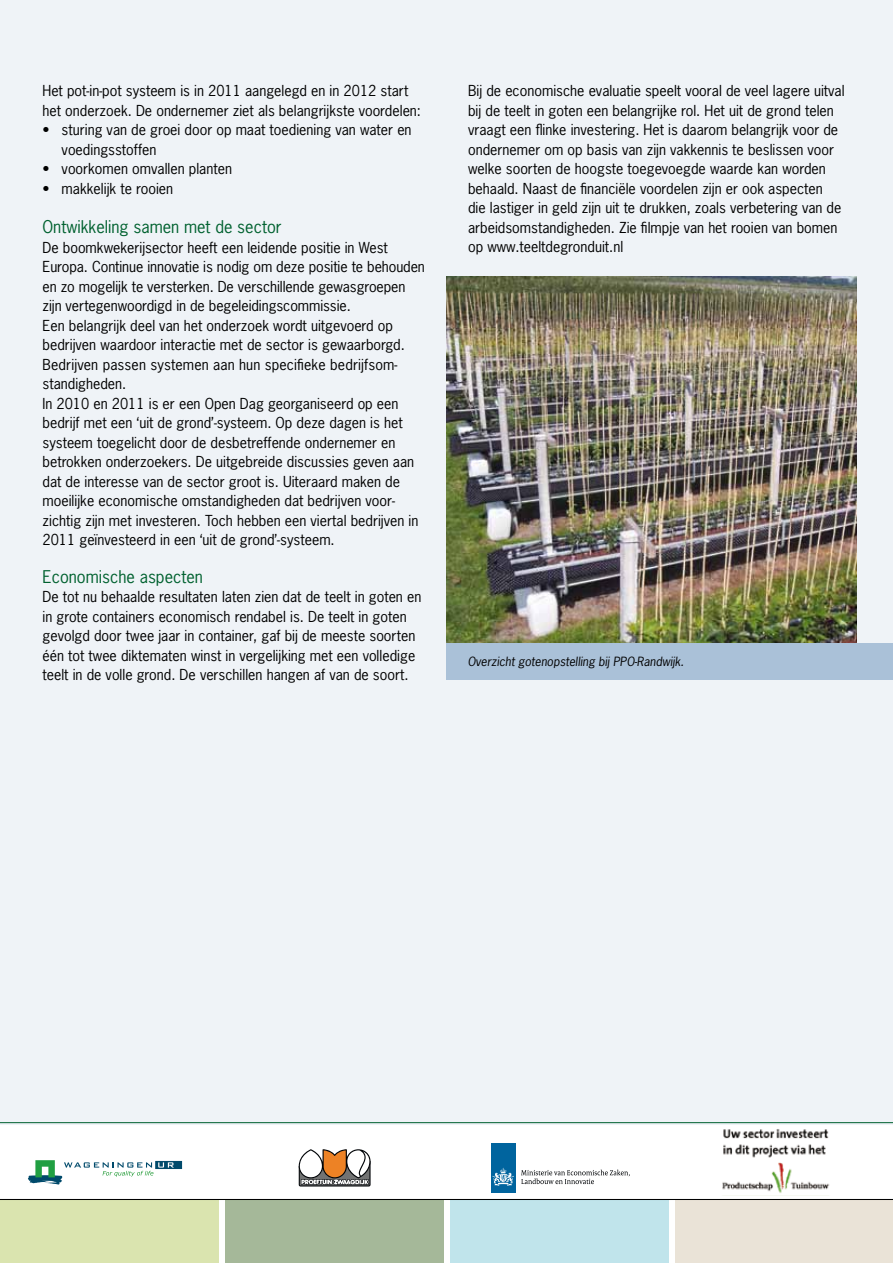
<style>
.page{position:relative;width:893px;height:1263px;background:#fff}
.page>*{position:absolute;margin:0;border:0;box-sizing:border-box;transform-origin:0 0}
.t1{font:16.5px "News Gothic Std";color:#00612f}
.t2{font:14.25px/19.5px "News Gothic Std";color:#000}
.t3{font:italic 12px "News Gothic Std";color:#000}
</style>
<div class="page">
<svg style="left:28px;top:1160px;width:154px;height:24px"></svg>
<div style="left:491px;top:1143px;width:25px;height:50px;background:#00649e"></div>
<svg style="left:492px;top:1168px;width:22px;height:18px"></svg>
<svg style="left:521px;top:1170px;width:109px;height:14px"></svg>
<svg style="left:299px;top:1149px;width:72px;height:38px"></svg>
<div style="left:0;top:0;width:893px;height:1125px;background:#eff3f7"></div>
<div style="left:675px;top:1200px;width:218px;height:63px;background:#eae3d7"></div>
<div style="left:450px;top:1200px;width:218px;height:63px;background:#c0e4eb"></div>
<div style="left:225px;top:1200px;width:219px;height:63px;background:#a5b899"></div>
<div style="left:0;top:1200px;width:219px;height:63px;background:#dae4af"></div>
<img style="left:722px;top:1129px;width:108px;height:67px">
<hr style="left:0;top:1199px;width:893px;height:1px;background:#000">
<hr style="left:0;top:1122px;width:893px;height:1px;background:#00612f">
<img style="left:446px;top:276px;width:410px;height:367px">
<div style="left:446px;top:643px;width:447px;height:37px;background:#aac1d8"></div>
<p class="t2" style="left:43px;top:81px;width:380px">Het pot-in-pot systeem is in 2011 aangelegd en in 2012 start het onderzoek. De ondernemer ziet als belangrijkste voordelen:</p>
<p class="t2" style="left:62px;top:120px;width:351px;text-indent:-19px">• sturing van de groei door op maat toediening van water en voedingsstoffen</p>
<p class="t2" style="left:43px;top:159px;width:191px">• voorkomen omvallen planten</p>
<p class="t2" style="left:43px;top:178px;width:132px">• makkelijk te rooien</p>
<p class="t1" style="left:43px;top:216px;width:241px">Ontwikkeling samen met de sector</p>
<p class="t2" style="left:43px;top:237px;width:384px">De boomkwekerijsector heeft een leidende positie in West Europa. Continue innovatie is nodig om deze positie te behouden en zo mogelijk te versterken. De verschillende gewasgroepen zijn vertegenwoordigd in de begeleidingscommissie.<br>Een belangrijk deel van het onderzoek wordt uitgevoerd op bedrijven waardoor interactie met de sector is gewaarborgd.<br>Bedrijven passen systemen aan hun specifieke bedrijfsom&shy;standigheden.<br>In 2010 en 2011 is er een Open Dag georganiseerd op een bedrijf met een ‘uit de grond’-systeem. Op deze dagen is het systeem toegelicht door de desbetreffende ondernemer en betrokken onderzoekers. De uitgebreide discussies geven aan dat de interesse van de sector groot is. Uiteraard maken de moeilijke economische omstandigheden dat bedrijven voor&shy;zichtig zijn met investeren. Toch hebben een viertal bedrijven in 2011 geïnvesteerd in een ‘uit de grond’-systeem.</p>
<p class="t1" style="left:43px;top:566px;width:162px">Economische aspecten</p>
<p class="t2" style="left:43px;top:587px;width:380px">De tot nu behaalde resultaten laten zien dat de teelt in goten en in grote containers economisch rendabel is. De teelt in goten gevolgd door twee jaar in container, gaf bij de meeste soorten één tot twee diktematen winst in vergelijking met een volledige teelt in de volle grond. De verschillen hangen af van de soort.</p>
<p class="t2" style="left:468px;top:81px;width:378px">Bij de economische evaluatie speelt vooral de veel lagere uitval bij de teelt in goten een belangrijke rol. Het uit de grond telen vraagt een flinke investering. Het is daarom belangrijk voor de ondernemer om op basis van zijn vakkennis te beslissen voor welke soorten de hoogste toegevoegde waarde kan worden behaald. Naast de financiële voordelen zijn er ook aspecten<br>die lastiger in geld zijn uit te drukken, zoals verbetering van de arbeidsomstandigheden. Zie filmpje van het rooien van bomen op www.teeltdegronduit.nl</p>
<p class="t3" style="left:468px;top:654px;width:218px">Overzicht gotenopstelling bij PPO-Randwijk.</p>
</div>
